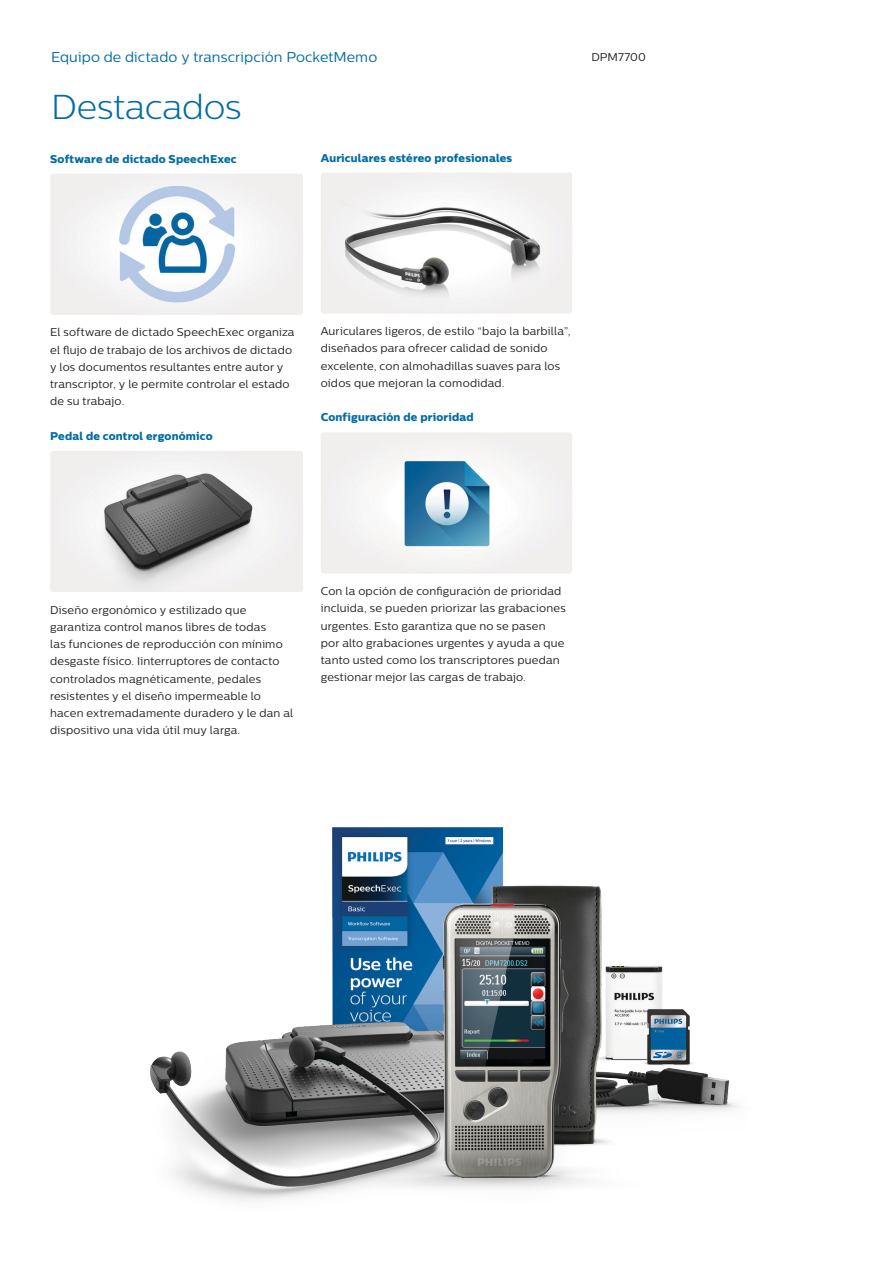
<style>
.page{position:relative;width:893px;height:1263px;background:#fff}
.page>*{position:absolute;margin:0;border:0;box-sizing:border-box;transform-origin:0 0}
.Specs___Highlights_h{font:300 34.5px "Centrale Sans";letter-spacing:-.005em;color:#006ca4}
.Product_name{font:14.25px "Centrale Sans";letter-spacing:.01em;color:#006ca4}
.Feature_text{font:11.25px/17.2px "Centrale Sans";letter-spacing:.015em;color:#231f20}
.Feature_name{font:11.25px "Centrale Sans X Bold";letter-spacing:.015em;color:#006ca4}
.CNT_back{font:11.25px "Centrale Sans";letter-spacing:.01em;color:#231f20}
</style>
<div class="page">
<img style="left:50px;top:174px;width:253px;height:141px">
<img style="left:50px;top:451px;width:253px;height:141px">
<img style="left:321px;top:173px;width:251px;height:141px">
<img style="left:321px;top:432px;width:251px;height:142px">
<img style="left:150px;top:827px;width:588px;height:374px">
<p class="Product_name" style="left:51px;top:48px;width:328px">Equipo de dictado y transcripción PocketMemo</p>
<p class="CNT_back" style="left:591px;top:50px;width:56px">DPM7700</p>
<p class="Specs___Highlights_h" style="left:51px;top:87px;width:192px">Destacados</p>
<p class="Feature_name" style="left:50px;top:152px;width:188px">Software de dictado SpeechExec</p>
<p class="Feature_name" style="left:321px;top:151px;width:193px">Auriculares estéreo profesionales</p>
<p class="Feature_text" style="left:50px;top:324px;width:246px">El software de dictado SpeechExec organiza el flujo de trabajo de los archivos de dictado y los documentos resultantes entre autor y transcriptor, y le permite controlar el estado de su trabajo.</p>
<p class="Feature_name" style="left:50px;top:429px;width:164px">Pedal de control ergonómico</p>
<p class="Feature_text" style="left:321px;top:322px;width:251px">Auriculares ligeros, de estilo “bajo la barbilla”, diseñados para ofrecer calidad de sonido excelente, con almohadillas suaves para los oídos que mejoran la comodidad.</p>
<p class="Feature_name" style="left:321px;top:410px;width:154px">Configuración de prioridad</p>
<p class="Feature_text" style="left:50px;top:601px;width:245px">Diseño ergonómico y estilizado que garantiza control manos libres de todas<br>las funciones de reproducción con mínimo desgaste físico. Iinterruptores de contacto controlados magnéticamente, pedales resistentes y el diseño impermeable lo hacen extremadamente duradero y le dan al dispositivo una vida útil muy larga.</p>
<p class="Feature_text" style="left:321px;top:582px;width:246px">Con la opción de configuración de prioridad incluida, se pueden priorizar las grabaciones urgentes. Esto garantiza que no se pasen por alto grabaciones urgentes y ayuda a que tanto usted como los transcriptores puedan gestionar mejor las cargas de trabajo.</p>
</div>
